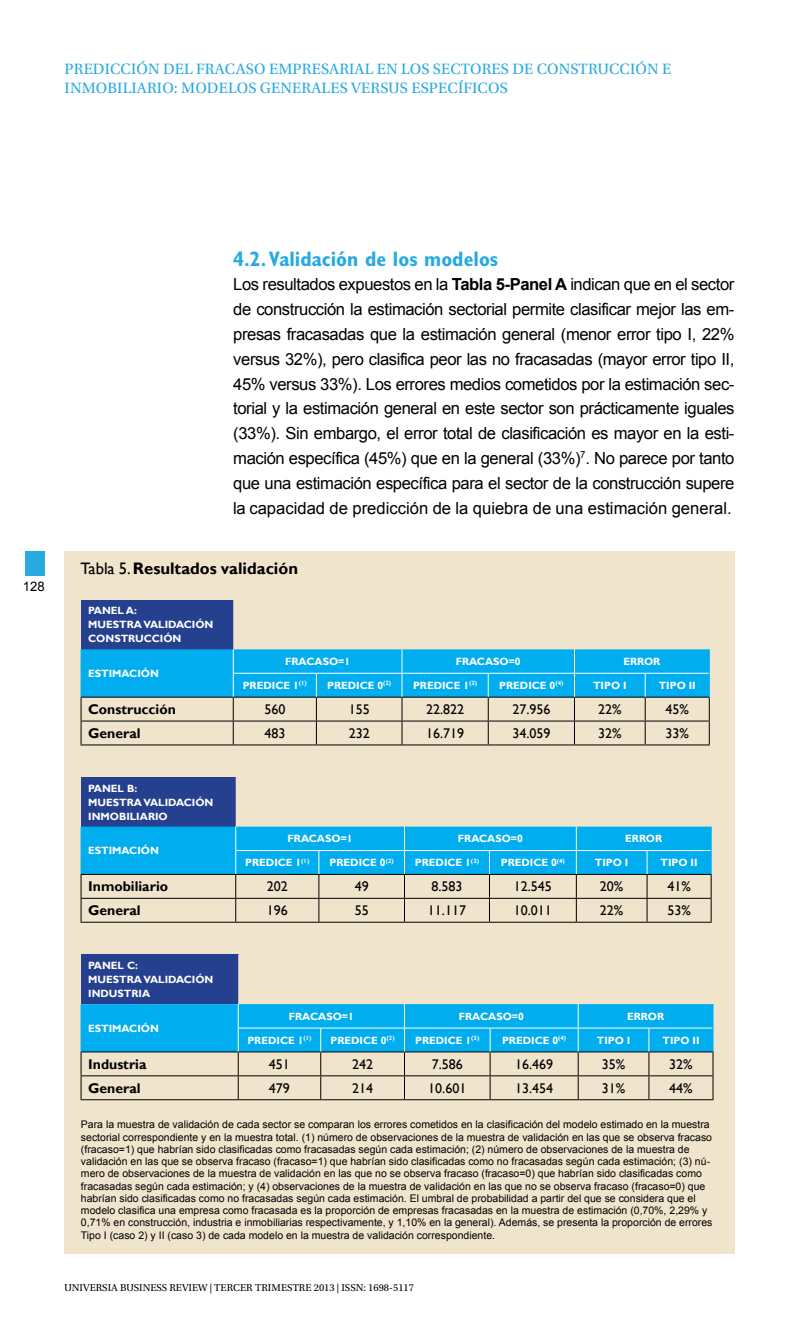
<style>
.page{position:relative;width:809px;height:1340px;background:#fff}
.page>*{position:absolute;margin:0;border:0;box-sizing:border-box;transform-origin:0 0}
.t1{font:700 condensed 21px "Gill Sans Std";color:#27aae1}
.t2{font:16.62px/24.8px "Arial";color:#000;text-align:justify}
.t3{font:700 16.62px "Gill Sans";color:#000}
.t4{font:15.75px/18.9px "Utopia Std";letter-spacing:.01em;color:#27aae1}
.t5{font:14px "Gill Sans";color:#000}
.t6{font:700 14px "Gill Sans";color:#000}
.t7{font:13.12px "Arial";color:#000}
.t8{font:10.5px/12.2px "Arial";color:#000}
.t9{font:700 10.5px/14px "Gill Sans";color:#fff}
.t10{font:10.5px "Utopia Std";color:#000}
.s1{font-weight:700}
.s2{font-weight:400}
</style>
<div class="page">
<div style="left:25px;top:551px;width:20px;height:24px;background:#27aae1"></div>
<div style="left:64px;top:551px;width:670px;height:702px;background:#f0e4cc"></div>
<div style="left:81px;top:600px;width:153px;height:49px;background:#25408f"></div>
<hr style="left:81px;top:744px;width:152px;height:1px;background:#000">
<hr style="left:233px;top:744px;width:83px;height:1px;background:#000">
<hr style="left:316px;top:744px;width:86px;height:1px;background:#000">
<hr style="left:402px;top:744px;width:86px;height:1px;background:#000">
<hr style="left:488px;top:744px;width:86px;height:1px;background:#000">
<hr style="left:574px;top:744px;width:71px;height:1px;background:#000">
<hr style="left:645px;top:744px;width:64px;height:1px;background:#000">
<svg style="left:81px;top:649px;width:628px;height:95px"></svg>
<div style="left:81px;top:954px;width:158px;height:50px;background:#25408f"></div>
<hr style="left:81px;top:1099px;width:157px;height:1px;background:#000">
<hr style="left:238px;top:1099px;width:83px;height:1px;background:#000">
<hr style="left:321px;top:1099px;width:83px;height:1px;background:#000">
<hr style="left:404px;top:1099px;width:86px;height:1px;background:#000">
<hr style="left:490px;top:1099px;width:88px;height:1px;background:#000">
<hr style="left:578px;top:1099px;width:71px;height:1px;background:#000">
<hr style="left:649px;top:1099px;width:64px;height:1px;background:#000">
<svg style="left:81px;top:1004px;width:632px;height:95px"></svg>
<div style="left:81px;top:777px;width:155px;height:49px;background:#25408f"></div>
<hr style="left:81px;top:921px;width:155px;height:1px;background:#000">
<hr style="left:236px;top:921px;width:83px;height:1px;background:#000">
<hr style="left:319px;top:921px;width:85px;height:1px;background:#000">
<hr style="left:404px;top:921px;width:85px;height:1px;background:#000">
<hr style="left:489px;top:921px;width:87px;height:1px;background:#000">
<hr style="left:576px;top:921px;width:71px;height:1px;background:#000">
<hr style="left:647px;top:921px;width:64px;height:1px;background:#000">
<svg style="left:81px;top:826px;width:630px;height:95px"></svg>
<h3 class="t4" style="left:65px;top:59px;width:608px">PREDICCIÓN DEL FRACASO EMPRESARIAL EN LOS SECTORES DE CONSTRUCCIÓN E<br>INMOBILIARIO: MODELOS GENERALES VERSUS ESPECÍFICOS</h3>
<p class="t7" style="left:23px;top:579px;width:23px">128</p>
<h1 class="t1" style="left:233px;top:246px;width:266px">4.2. Validación de los modelos</h1>
<p class="t2" style="left:233px;top:272px;width:503px">Los resultados expuestos en la <span class="s1">Tabla 5--Panel A</span> indican que en el sector de construcción la estimación sectorial permite clasificar mejor las em-- presas fracasadas que la estimación general (menor error tipo I, 22% versus 32%), pero clasifica peor las no fracasadas (mayor error tipo II, 45% versus 33%). Los errores medios cometidos por la estimación sec-- torial y la estimación general en este sector son prácticamente iguales (33%). Sin embargo, el error total de clasificación es mayor en la esti-- mación específica (45%) que en la general (33%)<sup>7</sup>. No parece por tanto que una estimación específica para el sector de la construcción supere la capacidad de predicción de la quiebra de una estimación general.</p>
<h2 class="t3" style="left:81px;top:558px;width:219px"><span class="s2">Tabla 5.</span> Resultados validación</h2>
<p class="t9" style="left:88px;top:603px;width:127px">PANEL A:<br>MUESTRA VALIDACIÓN<br>CONSTRUCCIÓN</p>
<p class="t9" style="left:88px;top:666px;width:72px">ESTIMACIÓN</p>
<p class="t9" style="left:285px;top:654px;width:66px">FRACASO=1</p>
<p class="t9" style="left:456px;top:654px;width:66px">FRACASO=0</p>
<p class="t9" style="left:623px;top:654px;width:39px">ERROR</p>
<p class="t9" style="left:243px;top:678px;width:66px">PREDICE 1<sup>(1)</sup></p>
<p class="t9" style="left:327px;top:678px;width:66px">PREDICE 0<sup>(2)</sup></p>
<p class="t9" style="left:413px;top:678px;width:66px">PREDICE 1<sup>(3)</sup></p>
<p class="t9" style="left:499px;top:678px;width:66px">PREDICE 0<sup>(4)</sup></p>
<p class="t9" style="left:593px;top:678px;width:35px">TIPO I</p>
<p class="t9" style="left:658px;top:678px;width:39px">TIPO II</p>
<h3 class="t6" style="left:88px;top:701px;width:89px">Construcción</h3>
<h3 class="t5" style="left:264px;top:701px;width:22px">560</h3>
<h3 class="t5" style="left:349px;top:701px;width:22px">155</h3>
<h3 class="t5" style="left:426px;top:701px;width:40px">22.822</h3>
<h3 class="t5" style="left:512px;top:701px;width:40px">27.956</h3>
<h3 class="t5" style="left:598px;top:701px;width:25px">22%</h3>
<h3 class="t5" style="left:665px;top:701px;width:25px">45%</h3>
<h3 class="t6" style="left:88px;top:724px;width:54px">General</h3>
<h3 class="t5" style="left:264px;top:724px;width:22px">483</h3>
<h3 class="t5" style="left:349px;top:724px;width:22px">232</h3>
<h3 class="t5" style="left:426px;top:724px;width:40px">16.719</h3>
<h3 class="t5" style="left:512px;top:724px;width:40px">34.059</h3>
<h3 class="t5" style="left:598px;top:724px;width:25px">32%</h3>
<h3 class="t5" style="left:665px;top:724px;width:25px">33%</h3>
<p class="t9" style="left:88px;top:780px;width:127px">PANEL B:<br>MUESTRA VALIDACIÓN<br>INMOBILIARIO</p>
<p class="t9" style="left:88px;top:843px;width:72px">ESTIMACIÓN</p>
<p class="t9" style="left:287px;top:831px;width:66px">FRACASO=1</p>
<p class="t9" style="left:458px;top:831px;width:66px">FRACASO=0</p>
<p class="t9" style="left:625px;top:831px;width:39px">ERROR</p>
<p class="t9" style="left:245px;top:855px;width:66px">PREDICE 1<sup>(1)</sup></p>
<p class="t9" style="left:329px;top:855px;width:66px">PREDICE 0<sup>(2)</sup></p>
<p class="t9" style="left:415px;top:855px;width:66px">PREDICE 1<sup>(3)</sup></p>
<p class="t9" style="left:501px;top:855px;width:66px">PREDICE 0<sup>(4)</sup></p>
<p class="t9" style="left:595px;top:855px;width:35px">TIPO I</p>
<p class="t9" style="left:660px;top:855px;width:39px">TIPO II</p>
<h3 class="t6" style="left:88px;top:878px;width:81px">Inmobiliario</h3>
<h3 class="t5" style="left:267px;top:878px;width:22px">202</h3>
<h3 class="t5" style="left:355px;top:878px;width:15px">49</h3>
<h3 class="t5" style="left:431px;top:878px;width:33px">8.583</h3>
<h3 class="t5" style="left:514px;top:878px;width:40px">12.545</h3>
<h3 class="t5" style="left:600px;top:878px;width:25px">20%</h3>
<h3 class="t5" style="left:667px;top:878px;width:25px">41%</h3>
<h3 class="t6" style="left:88px;top:902px;width:54px">General</h3>
<h3 class="t5" style="left:267px;top:902px;width:22px">196</h3>
<h3 class="t5" style="left:355px;top:902px;width:15px">55</h3>
<h3 class="t5" style="left:428px;top:902px;width:40px">11.117</h3>
<h3 class="t5" style="left:514px;top:902px;width:40px">10.011</h3>
<h3 class="t5" style="left:600px;top:902px;width:25px">22%</h3>
<h3 class="t5" style="left:667px;top:902px;width:25px">53%</h3>
<p class="t9" style="left:88px;top:958px;width:127px">PANEL C:<br>MUESTRA VALIDACIÓN<br>INDUSTRIA</p>
<p class="t9" style="left:88px;top:1021px;width:72px">ESTIMACIÓN</p>
<p class="t9" style="left:289px;top:1009px;width:66px">FRACASO=1</p>
<p class="t9" style="left:459px;top:1009px;width:66px">FRACASO=0</p>
<p class="t9" style="left:627px;top:1009px;width:39px">ERROR</p>
<p class="t9" style="left:247px;top:1032px;width:66px">PREDICE 1<sup>(1)</sup></p>
<p class="t9" style="left:330px;top:1032px;width:66px">PREDICE 0<sup>(2)</sup></p>
<p class="t9" style="left:415px;top:1032px;width:66px">PREDICE 1<sup>(3)</sup></p>
<p class="t9" style="left:502px;top:1032px;width:66px">PREDICE 0<sup>(4)</sup></p>
<p class="t9" style="left:596px;top:1032px;width:35px">TIPO I</p>
<p class="t9" style="left:662px;top:1032px;width:39px">TIPO II</p>
<h3 class="t6" style="left:88px;top:1055px;width:60px">Industria</h3>
<h3 class="t5" style="left:269px;top:1055px;width:22px">451</h3>
<h3 class="t5" style="left:352px;top:1055px;width:22px">242</h3>
<h3 class="t5" style="left:432px;top:1055px;width:33px">7.586</h3>
<h3 class="t5" style="left:515px;top:1055px;width:40px">16.469</h3>
<h3 class="t5" style="left:602px;top:1055px;width:25px">35%</h3>
<h3 class="t5" style="left:669px;top:1055px;width:25px">32%</h3>
<h3 class="t6" style="left:88px;top:1079px;width:54px">General</h3>
<h3 class="t5" style="left:269px;top:1079px;width:22px">479</h3>
<h3 class="t5" style="left:352px;top:1079px;width:22px">214</h3>
<h3 class="t5" style="left:428px;top:1079px;width:40px">10.601</h3>
<h3 class="t5" style="left:515px;top:1079px;width:40px">13.454</h3>
<h3 class="t5" style="left:602px;top:1079px;width:25px">31%</h3>
<h3 class="t5" style="left:669px;top:1079px;width:25px">44%</h3>
<p class="t8" style="left:81px;top:1118px;width:633px">Para la muestra de validación de cada sector se comparan los errores cometidos en la clasificación del modelo estimado en la muestra sectorial correspondiente y en la muestra total. (1) número de observaciones de la muestra de validación en las que se observa fracaso (fracaso=1) que habrían sido clasificadas como fracasadas según cada estimación;; (2) número de observaciones de la muestra de validación en las que se observa fracaso (fracaso=1) que habrían sido clasificadas como no fracasadas según cada estimación;; (3) nú-- mero de observaciones de la muestra de validación en las que no se observa fracaso (fracaso=0) que habrían sido clasificadas como fracasadas según cada estimación;; y (4) observaciones de la muestra de validación en las que no se observa fracaso (fracaso=0) que habrían sido clasificadas como no fracasadas según cada estimación. El umbral de probabilidad a partir del que se considera que el modelo clasifica una empresa como fracasada es la proporción de empresas fracasadas en la muestra de estimación (0,70%, 2,29% y 0,71% en construcción, industria e inmobiliarias respectivamente, y 1,10% en la general). Además, se presenta la proporción de errores Tipo I (caso 2) y II (caso 3) de cada modelo en la muestra de validación correspondiente.</p>
<p class="t10" style="left:64px;top:1281px;width:351px">UNIVERSIA BUSINESS REVIEW | TERCER TRIMESTRE 2013 | ISSN: 1698-5117</p>
</div>
